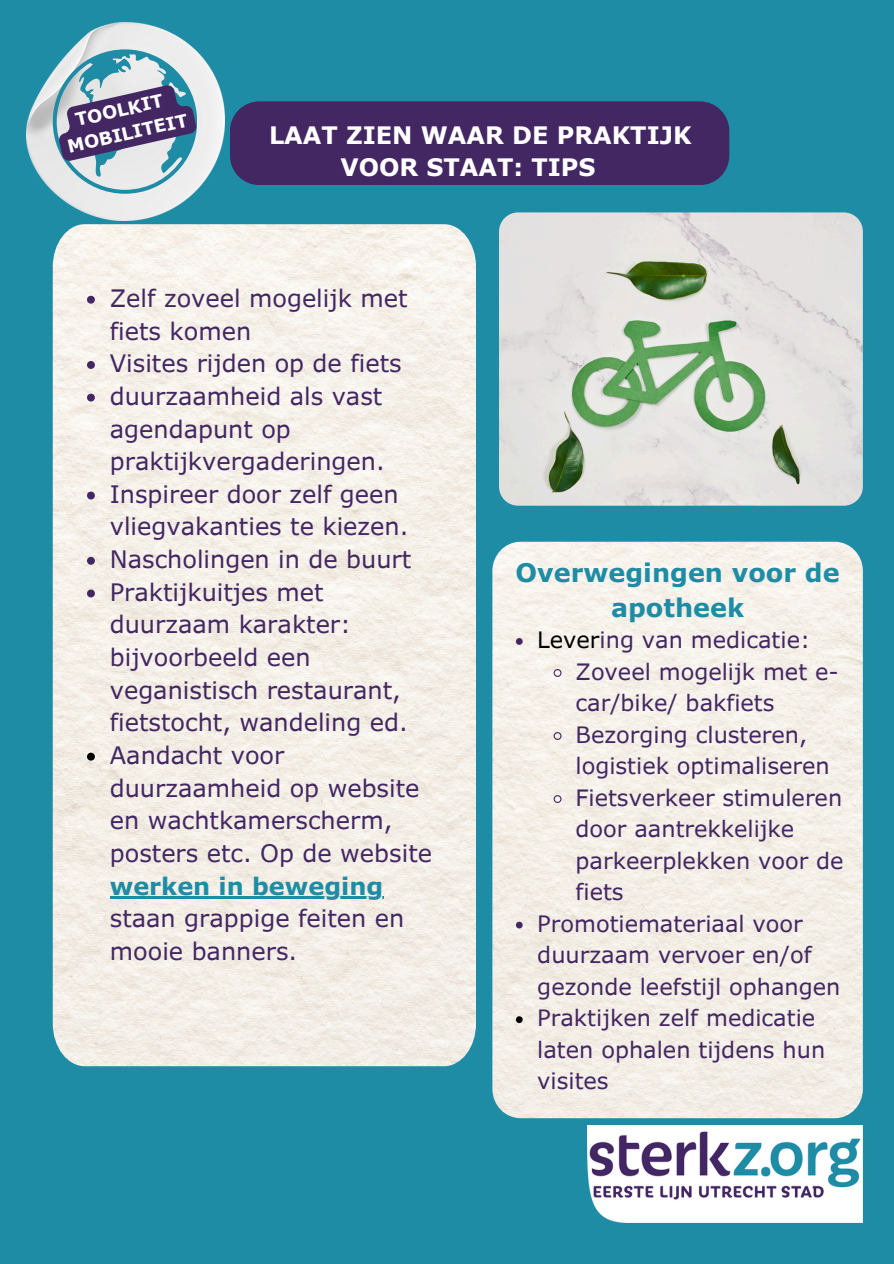
<style>
.page{position:relative;width:894px;height:1264px;background:#fff}
.page>*{position:absolute;margin:0;border:0;box-sizing:border-box;transform-origin:0 0}
.t1{font:700 25.5px/34.8px "Verdana Pro";color:#1f8ca5;text-align:center}
.t2{font:24px/32.7px "Verdana Pro";color:#432763}
.t3{font:700 24px/32.7px "Verdana Pro";color:#fff}
.t4{font:22.5px/31.5px "Verdana Pro";color:#432763}
.t5{font:700 17.85px "Verdana Pro";color:#fff}
.s1{font-weight:700;color:#1f8ca5}
.s2{color:#000}
</style>
<div class="page">
<div style="left:0;top:0;width:893px;height:1263px;background:#1f8ca5"></div>
<img style="left:587px;top:1125px;width:275px;height:97px">
<div style="left:230px;top:101px;width:499px;height:84px;background:#432763;border-radius:29px"></div>
<img style="left:26px;top:22px;width:198px;height:198px">
<img style="left:53px;top:224px;width:422px;height:842px">
<svg style="left:87px;top:296px;width:8px;height:7px"></svg>
<svg style="left:87px;top:361px;width:8px;height:8px"></svg>
<svg style="left:87px;top:393px;width:8px;height:8px"></svg>
<svg style="left:87px;top:491px;width:8px;height:8px"></svg>
<svg style="left:87px;top:557px;width:8px;height:7px"></svg>
<svg style="left:87px;top:589px;width:8px;height:8px"></svg>
<svg style="left:87px;top:752px;width:8px;height:8px"></svg>
<hr style="left:110px;top:896px;width:273px;height:3px;background:#1f8ca5">
<svg style="left:52px;top:49px;width:145px;height:144px"></svg>
<img style="left:492px;top:541px;width:370px;height:577px;border-radius:29px">
<svg style="left:515px;top:638px;width:7px;height:7px"></svg>
<svg style="left:552px;top:668px;width:10px;height:9px"></svg>
<svg style="left:552px;top:731px;width:10px;height:9px"></svg>
<svg style="left:552px;top:794px;width:10px;height:9px"></svg>
<svg style="left:515px;top:921px;width:7px;height:7px"></svg>
<svg style="left:515px;top:1016px;width:7px;height:7px"></svg>
<img style="left:499px;top:212px;width:363px;height:293px">
<p class="t5" style="left:73px;top:109px;width:91px;rotate:-13deg">TOOLKIT</p>
<p class="t5" style="left:65px;top:136px;width:124px;rotate:-13deg">MOBILITEIT</p>
<p class="t3" style="left:340px;top:118px;width:352px;text-indent:-71px">LAAT ZIEN WAAR DE PRAKTIJK<br>VOOR STAAT: TIPS</p>
<p class="t2" style="left:110px;top:281px;width:299px">Zelf zoveel mogelijk met fiets komen</p>
<p class="t2" style="left:110px;top:346px;width:293px">Visites rijden op de fiets</p>
<h1 class="t2" style="left:110px;top:379px;width:276px">duurzaamheid als vast agendapunt op praktijkvergaderingen.</h1>
<p class="t2" style="left:110px;top:477px;width:300px">Inspireer door zelf geen vliegvakanties te kiezen.</p>
<p class="t2" style="left:110px;top:542px;width:303px">Nascholingen in de buurt</p>
<p class="t2" style="left:110px;top:575px;width:299px">Praktijkuitjes met duurzaam karakter: bijvoorbeeld een veganistisch restaurant, fietstocht, wandeling ed.</p>
<p class="t2" style="left:110px;top:738px;width:323px">Aandacht voor duurzaamheid op website en wachtkamerscherm, posters etc. Op de website</p>
<p class="t2" style="left:110px;top:868px;width:296px"><span class="s1">werken in beweging </span>staan grappige feiten en mooie banners.</p>
<p class="t1" style="left:515px;top:554px;width:325px">Overwegingen voor de apotheek</p>
<p class="t4" style="left:537px;top:623px;width:274px"><span class="s2">Lever</span>ing van medicatie:</p>
<h2 class="t4" style="left:575px;top:655px;width:264px">Zoveel mogelijk met e&shy;car/bike/ bakfiets</h2>
<p class="t4" style="left:575px;top:718px;width:255px">Bezorging clusteren, logistiek optimaliseren</p>
<p class="t4" style="left:575px;top:781px;width:269px">Fietsverkeer stimuleren door aantrekkelijke parkeerplekken voor de fiets</p>
<p class="t4" style="left:537px;top:907px;width:304px">Promotiemateriaal voor duurzaam vervoer en/of gezonde leefstijl ophangen</p>
<p class="t4" style="left:537px;top:1001px;width:289px">Praktijken zelf medicatie laten ophalen tijdens hun visites</p>
</div>
